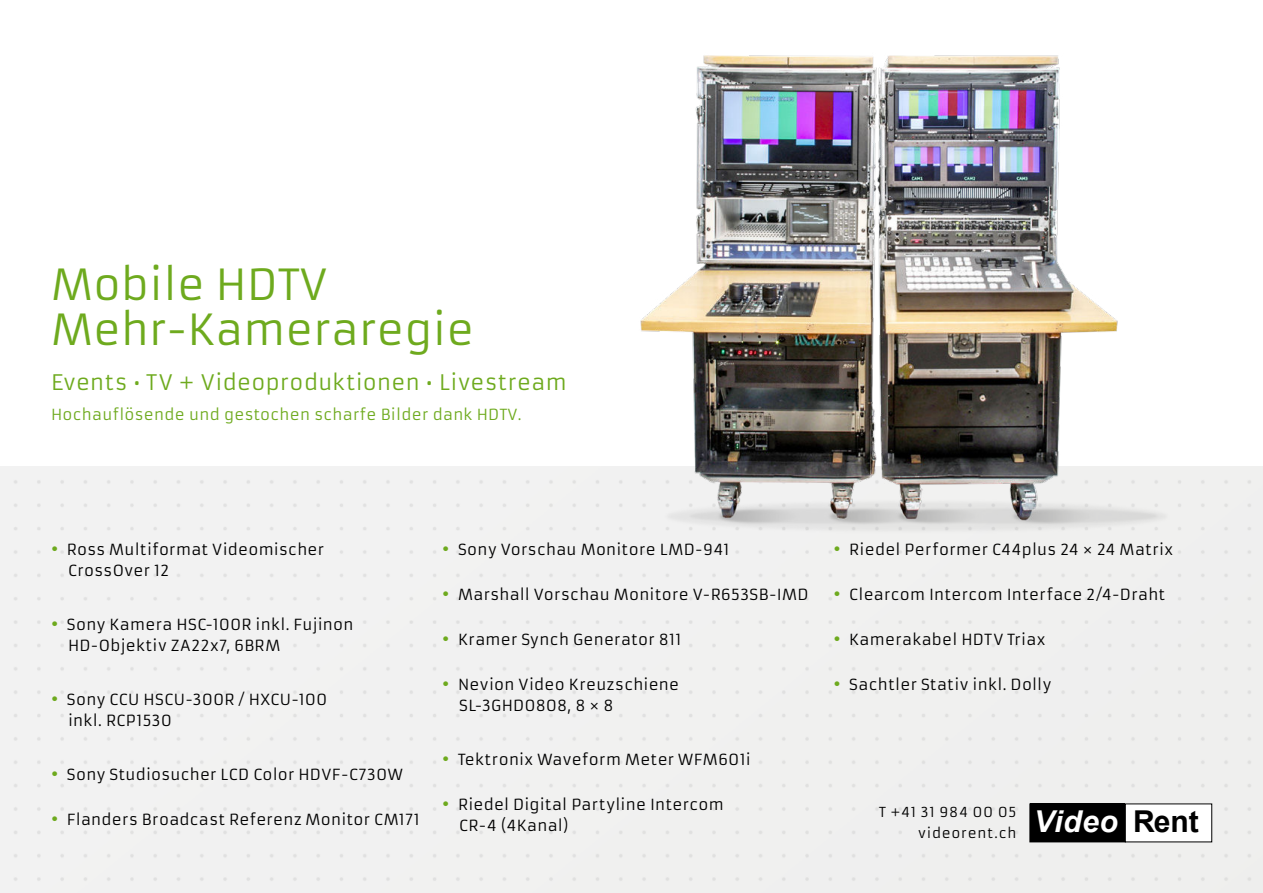
<style>
.page{position:relative;width:1263px;height:893px;background:#fff}
.page>*{position:absolute;margin:0;border:0;box-sizing:border-box;transform-origin:0 0}
.t1{font:42px/45px "Armata";color:#6eaa1e}
.t2{font:italic 700 30.15px "Arial";letter-spacing:.02em;color:#fff}
.t3{font:21px "Armata";letter-spacing:.02em;color:#6eaa1e}
.t4{font:15px/21px "Armata";letter-spacing:.02em;color:#000}
.t5{font:15px "Armata";letter-spacing:.02em;color:#6eaa1e}
.t6{font:13.5px/21px "Armata";letter-spacing:.055em;color:#000;text-align:right}
.s1{font-family:"Klavika Basic";font-size:19.5px;color:#6eaa1e}
.s2{font-style:normal;color:#000}
</style>
<div class="page">
<div style="left:0;top:466px;width:1263px;height:427px;background:#f1f1f0"></div>
<div style="left:1030px;top:804px;width:95px;height:38px;background:#000"></div>
<div style="left:1125px;top:804px;width:87px;height:38px;background:#fff"></div>
<img style="left:548px;top:55px;width:661px;height:494px">
<h1 class="t1" style="left:51px;top:263px;width:425px">Mobile HDTV<br>Mehr-Kameraregie</h1>
<h3 class="t3" style="left:51px;top:370px;width:517px">Events • TV + Videoproduktionen • Livestream</h3>
<p class="t5" style="left:51px;top:406px;width:472px">Hochauflösende und gestochen scharfe Bilder dank HDTV.</p>
<p class="t4" style="left:68px;top:539px;width:258px;text-indent:-17px"><span class="s1">•</span> Ross Multiformat Videomischer<br>CrossOver 12</p>
<p class="t4" style="left:68px;top:614px;width:287px;text-indent:-17px"><span class="s1">•</span> Sony Kamera HSC-100R inkl. Fujinon<br>HD-Objektiv ZA22x7, 6BRM</p>
<p class="t4" style="left:68px;top:689px;width:261px;text-indent:-17px"><span class="s1">•</span> Sony CCU HSCU-300R / HXCU-100 inkl. RCP1530</p>
<p class="t4" style="left:51px;top:764px;width:353px"><span class="s1">•</span> Sony Studiosucher LCD Color HDVF-C730W</p>
<p class="t4" style="left:51px;top:809px;width:371px"><span class="s1">•</span> Flanders Broadcast Referenz Monitor CM171</p>
<p class="t4" style="left:442px;top:539px;width:289px"><span class="s1">•</span> Sony Vorschau Monitore LMD-941</p>
<p class="t4" style="left:442px;top:584px;width:368px"><span class="s1">•</span> Marshall Vorschau Monitore V-R653SB-IMD</p>
<p class="t4" style="left:442px;top:629px;width:241px"><span class="s1">•</span> Kramer Synch Generator 811</p>
<p class="t4" style="left:459px;top:674px;width:221px;text-indent:-17px"><span class="s1">•</span> Nevion Video Kreuzschiene<br>SL-3GHD0808, 8 × 8</p>
<p class="t4" style="left:442px;top:749px;width:310px"><span class="s1">•</span> Tektronix Waveform Meter WFM601i</p>
<p class="t4" style="left:459px;top:794px;width:266px;text-indent:-17px"><span class="s1">•</span> Riedel Digital Partyline Intercom<br>CR-4 (4Kanal)</p>
<p class="t4" style="left:833px;top:539px;width:341px"><span class="s1">•</span> Riedel Performer C44plus 24 × 24 Matrix</p>
<p class="t4" style="left:833px;top:584px;width:333px"><span class="s1">•</span> Clearcom Intercom Interface 2/4-Draht</p>
<p class="t4" style="left:833px;top:629px;width:214px"><span class="s1">•</span> Kamerakabel HDTV Triax</p>
<p class="t4" style="left:833px;top:674px;width:219px"><span class="s1">•</span> Sachtler Stativ inkl. Dolly</p>
<p class="t6" style="left:879px;top:802px;width:139px">T +41 31 984 00 05 videorent.ch</p>
<h2 class="t2" style="left:1034px;top:804px;width:167px">Video <span class="s2">Rent</span></h2>
</div>
